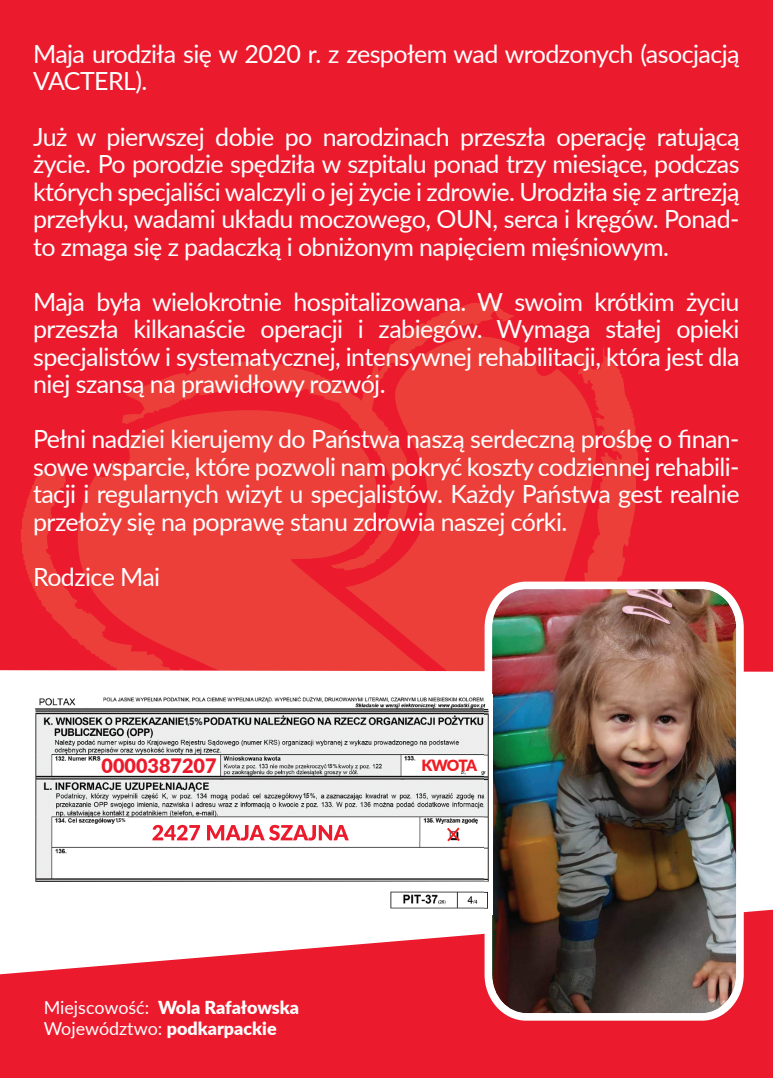
<style>
.page{position:relative;width:773px;height:1078px;background:#fff}
.page>*{position:absolute;margin:0;border:0;box-sizing:border-box;transform-origin:0 0}
.t1{font:25px/27.5px "Lato";letter-spacing:-.025em;color:#fff;text-align:justify}
.t2{font:900 19.75px "Lato";color:#eb1b2d}
.t3{font:900 18px/21.5px "Lato";color:#fff}
.t4{font:900 15.5px "Lato";letter-spacing:-.07em;color:#ee1d23}
.t5{font:700 10.5px "Avenir Next LT Pro";color:#231f20;scale:.81 1}
.t6{font:700 7px "Arial";color:#231f20;scale:.81 1}
.t7{font:700 5.75px "Arial";color:#231f20;scale:.81 1}
.t8{font:700 5.5px "Avenir Next LT Pro";color:#231f20;scale:.81 1}
.s1{font-size:8.25px}
.s2{font-size:9.75px}
.s3{font-size:4.5px}
.s4{font-size:5.5px}
.s5{font-size:6.5px}
.s6{font-weight:400}
</style>
<div class="page">
<div style="left:0;top:0;width:772px;height:785px;background:#eb1b2d"></div>
<svg style="left:21px;top:299px;width:616px;height:371px"></svg>
<svg style="left:78px;top:410px;width:348px;height:260px;fill:#ec3f3a"></svg>
<div style="left:0;top:670px;width:772px;height:115px;background:#fff"></div>
<svg style="left:0;top:909px;width:772px;height:168px;fill:#eb1b2d"></svg>
<img style="left:484px;top:581px;width:259px;height:439px">
<img style="left:24px;top:694px;width:483px;height:220px">
<img style="left:147px;top:824px;width:202px;height:16px">
<div style="left:184px;top:717px;width:19px;height:9px;background:#edf1f2"></div>
<svg style="left:447px;top:827px;width:13px;height:14px"></svg>
<div style="left:303px;top:792px;width:12px;height:7px;background:#eef2f2"></div>
<div style="left:327px;top:763px;width:10px;height:5px;background:#eef2f2"></div>
<div style="left:116px;top:817px;width:12px;height:7px;background:#fff"></div>
<p class="t1" style="left:33px;top:39px;width:708px">Maja urodziła się w 2020 r. z zespołem wad wrodzonych (asocjacją<br>VACTERL).</p>
<p class="t1" style="left:33px;top:122px;width:708px">Już w pierwszej dobie po narodzinach przeszła operację ratującą życie. Po porodzie spędziła w szpitalu ponad trzy miesiące, podczas których specjaliści walczyli o jej życie i zdrowie. Urodziła się z artrezją przełyku, wadami układu moczowego, OUN, serca i kręgów. Ponad&shy;to zmaga się z padaczką i obniżonym napięciem mięśniowym.</p>
<p class="t1" style="left:33px;top:287px;width:708px">Maja była wielokrotnie hospitalizowana. W swoim krótkim życiu przeszła kilkanaście operacji i zabiegów. Wymaga stałej opieki specjalistów i systematycznej, intensywnej rehabilitacji, która jest dla niej szansą na prawidłowy rozwój.</p>
<p class="t1" style="left:33px;top:424px;width:708px">Pełni nadziei kierujemy do Państwa naszą serdeczną prośbę o finan&shy;sowe wsparcie, które pozwoli nam pokryć koszty codziennej rehabili&shy;tacji i regularnych wizyt u specjalistów. Każdy Państwa gest realnie przełoży się na poprawę stanu zdrowia naszej córki.</p>
<p class="t1" style="left:33px;top:562px;width:129px">Rodzice Mai</p>
<p class="t5" style="left:184px;top:715px;width:25px">1 5<span class="s1">,</span> <span class="s2">%</span></p>
<p class="t2" style="left:101px;top:751px;width:117px">0000387207</p>
<p class="t4" style="left:421px;top:753px;width:57px">KWOTA</p>
<p class="t7" style="left:327px;top:761px;width:14px">1 5<span class="s3">,</span> <span class="s4">%</span></p>
<p class="t8" style="left:116px;top:816px;width:14px">1 5, %</p>
<p class="t6" style="left:303px;top:790px;width:17px">1 5<span class="s4">,</span> <span class="s5">%</span></p>
<p class="t3" style="left:44px;top:995px;width:257px"><span class="s6">Miejscowość:</span> Wola Rafałowska<br><span class="s6">Województwo:</span> podkarpackie</p>
</div>
